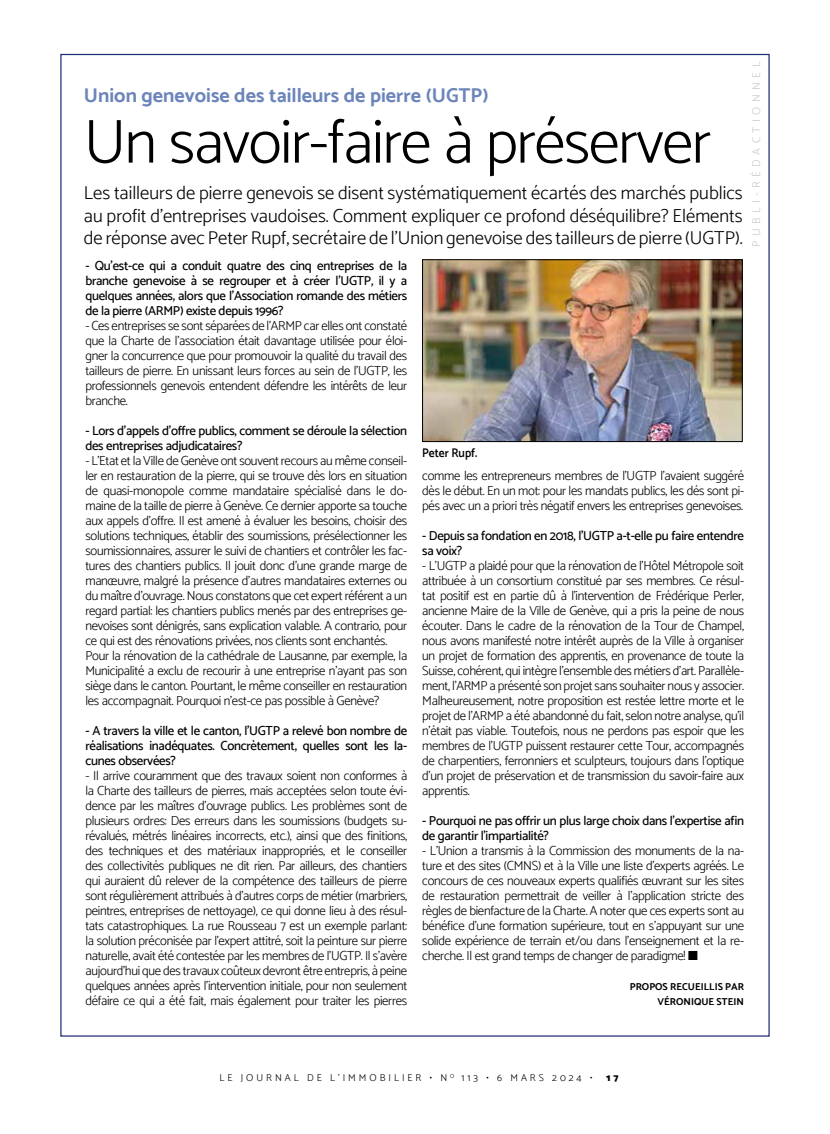
<style>
.page{position:relative;width:830px;height:1134px;background:#fff}
.page>*{position:absolute;margin:0;border:0;box-sizing:border-box;transform-origin:0 0}
.t1{font:300 62.5px "Catamaran";letter-spacing:-.02em;color:#000}
.t2{font:700 20px "Catamaran";color:#6c85ba}
.t3{font:300 18.75px/22.5px "Catamaran";color:#000;text-align:justify}
.t4{font:300 13.12px/15px "Catamaran";letter-spacing:-.02em;color:#000;text-align:justify}
.t5{font:500 13.12px/15px "Catamaran";letter-spacing:-.02em;color:#000}
.t6{font:600 12.5px "Catamaran";color:#000;scale:.92 1}
.t7{font:300 11.25px "Catamaran";letter-spacing:.4em;color:#c8c8c8}
.t8{font:300 10px "Catamaran";letter-spacing:.3em;color:#000}
.t9{font:700 10px/15px "Catamaran";color:#000;text-align:right}
.t10{font:900 10px "Catamaran";color:#000}
</style>
<div class="page">
<img style="left:424px;top:261px;width:316px;height:179px">
<div style="left:422px;top:259px;width:320px;height:183px;border:1px solid #000"></div>
<h2 class="t2" style="left:84px;top:83px;width:406px">Union genevoise des tailleurs de pierre (UGTP)</h2>
<h1 class="t1" style="left:84px;top:105px;width:628px">Un savoir-faire à préserver</h1>
<p class="t3" style="left:84px;top:182px;width:660px">Les tailleurs de pierre genevois se disent systématiquement écartés des marchés publics au profit d’entreprises vaudoises. Comment expliquer ce profond déséquilibre? Eléments de réponse avec Peter Rupf, secrétaire de l’Union genevoise des tailleurs de pierre (UGTP).</p>
<p class="t7" style="left:749px;top:247px;width:187px;rotate:-90deg">PUBLI-RÉDACTIONNEL</p>
<p class="t5" style="left:85px;top:258px;width:323px;text-align:justify">- Qu’est-ce qui a conduit quatre des cinq entreprises de la branche genevoise à se regrouper et à créer l’UGTP, il y a quelques années, alors que l’Association romande des métiers de la pierre (ARMP) existe depuis 1996?</p>
<p class="t4" style="left:85px;top:318px;width:323px">- Ces entreprises se sont séparées de l’ARMP car elles ont constaté que la Charte de l’association était davantage utilisée pour éloi&shy;gner la concurrence que pour promouvoir la qualité du travail des tailleurs de pierre. En unissant leurs forces au sein de l’UGTP, les professionnels genevois entendent défendre les intérêts de leur branche.</p>
<p class="t5" style="left:85px;top:423px;width:323px">- Lors d’appels d’offre publics, comment se déroule la sélection des entreprises adjudicataires?</p>
<p class="t4" style="left:85px;top:453px;width:323px;text-align:left">- L’Etat et la Ville de Genève ont souvent recours au même conseil&shy;ler en restauration de la pierre, qui se trouve dès lors en situation de quasi-monopole comme mandataire spécialisé dans le do&shy;maine de la taille de pierre à Genève. Ce dernier apporte sa touche aux appels d’offre. Il est amené à évaluer les besoins, choisir des solutions techniques, établir des soumissions, présélectionner les soumissionnaires, assurer le suivi de chantiers et contrôler les fac&shy;tures des chantiers publics. Il jouit donc d’une grande marge de manœuvre, malgré la présence d’autres mandataires externes ou du maître d’ouvrage. Nous constatons que cet expert référent a un regard partial: les chantiers publics menés par des entreprises ge&shy;nevoises sont dénigrés, sans explication valable. A contrario, pour ce qui est des rénovations privées, nos clients sont enchantés.<br>Pour la rénovation de la cathédrale de Lausanne, par exemple, la Municipalité a exclu de recourir à une entreprise n’ayant pas son siège dans le canton. Pourtant, le même conseiller en restauration les accompagnait. Pourquoi n’est-ce pas possible à Genève?</p>
<p class="t5" style="left:85px;top:723px;width:323px;text-align:justify">- A travers la ville et le canton, l’UGTP a relevé bon nombre de réalisations inadéquates. Concrètement, quelles sont les la&shy;cunes observées?</p>
<p class="t4" style="left:85px;top:768px;width:323px">- Il arrive couramment que des travaux soient non conformes à la Charte des tailleurs de pierres, mais acceptées selon toute évi&shy;dence par les maîtres d’ouvrage publics. Les problèmes sont de plusieurs ordres: Des erreurs dans les soumissions (budgets su&shy;révalués, métrés linéaires incorrects, etc.), ainsi que des finitions, des techniques et des matériaux inappropriés, et le conseiller des collectivités publiques ne dit rien. Par ailleurs, des chantiers qui auraient dû relever de la compétence des tailleurs de pierre sont régulièrement attribués à d’autres corps de métier (marbriers, peintres, entreprises de nettoyage), ce qui donne lieu à des résul&shy;tats catastrophiques. La rue Rousseau 7 est un exemple parlant: la solution préconisée par l’expert attitré, soit la peinture sur pierre naturelle, avait été contestée par les membres de l’UGTP. Il s’avère aujourd’hui que des travaux coûteux devront être entrepris, à peine quelques années après l’intervention initiale, pour non seulement défaire ce qui a été fait, mais également pour traiter les pierres</p>
<p class="t6" style="left:422px;top:445px;width:62px">Peter Rupf.</p>
<p class="t4" style="left:422px;top:468px;width:323px">comme les entrepreneurs membres de l’UGTP l’avaient suggéré dès le début. En un mot: pour les mandats publics, les dés sont pi&shy;pés avec un a priori très négatif envers les entreprises genevoises.</p>
<p class="t5" style="left:422px;top:528px;width:323px">- Depuis sa fondation en 2018, l’UGTP a-t-elle pu faire entendre sa voix?</p>
<p class="t4" style="left:422px;top:558px;width:323px">- L’UGTP a plaidé pour que la rénovation de l’Hôtel Métropole soit attribuée à un consortium constitué par ses membres. Ce résul&shy;tat positif est en partie dû à l’intervention de Frédérique Perler, ancienne Maire de la Ville de Genève, qui a pris la peine de nous écouter. Dans le cadre de la rénovation de la Tour de Champel, nous avons manifesté notre intérêt auprès de la Ville à organiser un projet de formation des apprentis, en provenance de toute la Suisse, cohérent, qui intègre l’ensemble des métiers d’art. Parallèle&shy;ment, l’ARMP a présenté son projet sans souhaiter nous y associer.<br>Malheureusement, notre proposition est restée lettre morte et le projet de l’ARMP a été abandonné du fait, selon notre analyse, qu’il n’était pas viable. Toutefois, nous ne perdons pas espoir que les membres de l’UGTP puissent restaurer cette Tour, accompagnés de charpentiers, ferronniers et sculpteurs, toujours dans l’optique d’un projet de préservation et de transmission du savoir-faire aux apprentis.</p>
<p class="t5" style="left:422px;top:813px;width:323px">- Pourquoi ne pas offrir un plus large choix dans l’expertise afin de garantir l’impartialité?</p>
<p class="t4" style="left:422px;top:843px;width:323px">- L’Union a transmis à la Commission des monuments de la na&shy;ture et des sites (CMNS) et à la Ville une liste d’experts agréés. Le concours de ces nouveaux experts qualifiés œuvrant sur les sites de restauration permettrait de veiller à l’application stricte des règles de bienfacture de la Charte. A noter que ces experts sont au bénéfice d’une formation supérieure, tout en s’appuyant sur une solide expérience de terrain et/ou dans l’enseignement et la re&shy;cherche. Il est grand temps de changer de paradigme! ■</p>
<p class="t9" style="left:629px;top:979px;width:116px">PROPOS RECUEILLIS PAR<br>VÉRONIQUE STEIN</p>
<p class="t8" style="left:219px;top:1072px;width:374px">LE JOURNAL DE L’IMMOBILIER • N <sup>O</sup> 113 • 6 MARS 2024 •</p>
<p class="t10" style="left:605px;top:1072px;width:14px">1 7</p>
</div>
